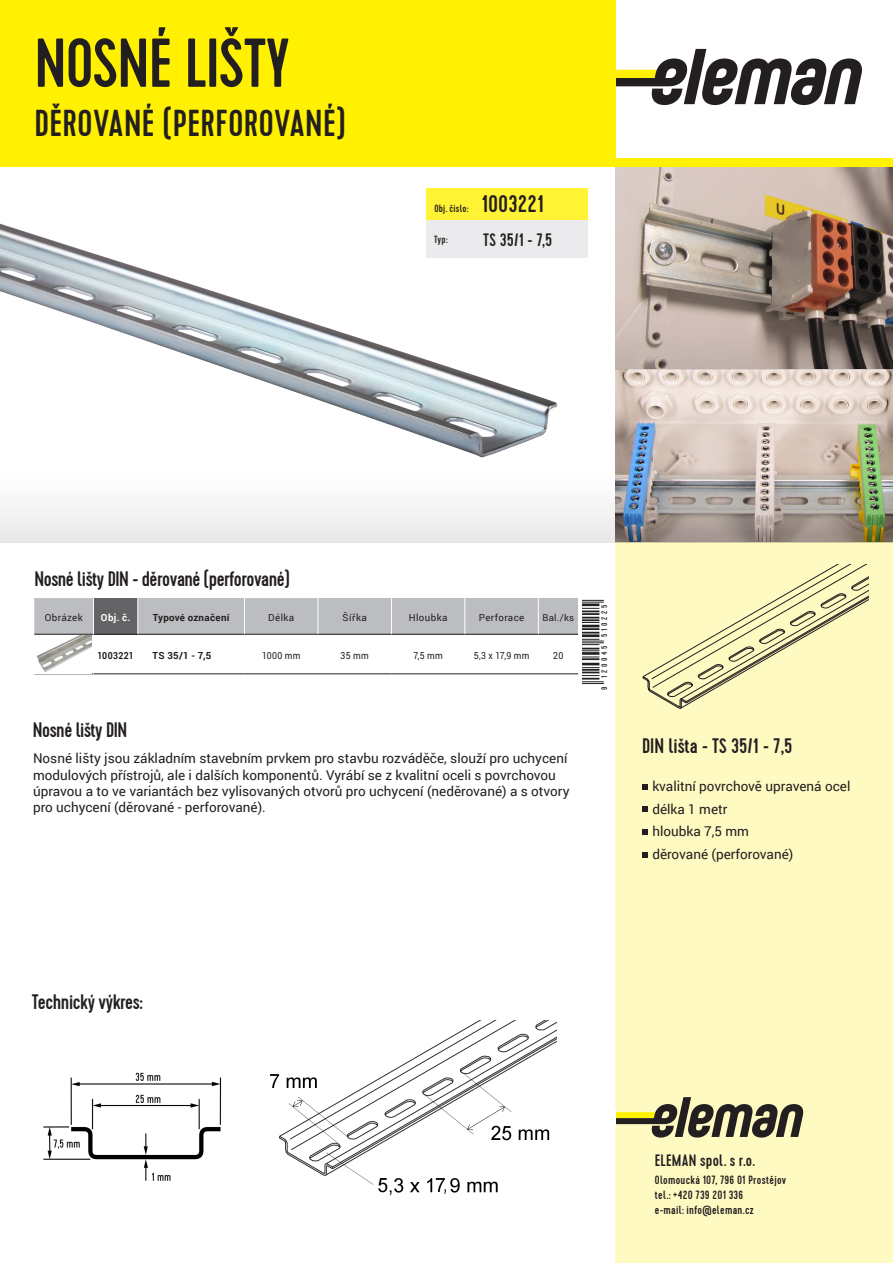
<style>
.page{position:relative;width:893px;height:1263px;background:#fff}
.page>*{position:absolute;margin:0;border:0;box-sizing:border-box;transform-origin:0 0}
.t1{font:500 69px "Cervo";letter-spacing:-.01em;color:#231f20}
.t2{font:500 37.5px "Cervo";letter-spacing:.01em;color:#231f20}
.UK_Bildlegende_8pt{font:500 24px "Cervo";color:#231f20}
.t3{font:500 21px "Cervo";letter-spacing:-.02em;color:#231f20}
.t4{font:500 21px "Cervo";color:#231f20}
.UK_Bildlegende_8pt-2{font:500 18px "Cervo";color:#231f20}
.popis_vzduch{font:500 16.5px "Cervo";letter-spacing:.015em;color:#231f20}
.t5{font:13.5px/16.2px "Roboto";color:#231f20}
.popis_vzduch-2{font:500 12px "Cervo";letter-spacing:.025em;color:#231f20}
.UK_Bildlegende_8pt-3{font:500 10.5px "Cervo";letter-spacing:.03em;color:#231f20}
.t6{font:9.75px "Roboto";letter-spacing:.035em;color:#231f20}
.t7{font:9.75px "Roboto";letter-spacing:.035em;color:#231f20;scale:.9 1}
.t8{font:700 9.75px "Roboto";letter-spacing:.035em;color:#231f20}
.t9{font:700 9.75px "Roboto";letter-spacing:.035em;color:#231f20;scale:.9 1}
.t10{font:700 9.75px "Roboto";color:#fff}
.t11{font:9.45px "Roboto";color:#231f20}
.t12{font:500 8.1px "Cervo";letter-spacing:.32em;color:#231f20}
</style>
<div class="page">
<img style="left:0;top:188px;width:558px;height:225px">
<img style="left:615px;top:167px;width:278px;height:246px">
<div style="left:615px;top:542px;width:278px;height:721px;background:#fffac1"></div>
<div style="left:34px;top:598px;width:284px;height:36px;background:#bcbdc0"></div>
<div style="left:94px;top:598px;width:44px;height:36px;background:#636366"></div>
<div style="left:138px;top:598px;width:106px;height:36px;background:#bcbdc0"></div>
<div style="left:318px;top:598px;width:73px;height:36px;background:#bcbdc0"></div>
<div style="left:391px;top:598px;width:74px;height:36px;background:#bcbdc0"></div>
<div style="left:465px;top:598px;width:73px;height:36px;background:#bcbdc0"></div>
<div style="left:538px;top:598px;width:40px;height:36px;background:#bcbdc0"></div>
<hr style="left:34px;top:634px;width:60px;height:1px;background:#231f20">
<hr style="left:94px;top:634px;width:44px;height:1px;background:#231f20">
<hr style="left:138px;top:634px;width:106px;height:1px;background:#231f20">
<hr style="left:244px;top:634px;width:74px;height:1px;background:#231f20">
<hr style="left:34px;top:673px;width:60px;height:1px;background:#231f20">
<hr style="left:94px;top:673px;width:44px;height:1px;background:#231f20">
<hr style="left:138px;top:673px;width:106px;height:1px;background:#231f20">
<hr style="left:244px;top:673px;width:74px;height:1px;background:#231f20">
<hr style="left:318px;top:634px;width:73px;height:1px;background:#231f20">
<hr style="left:318px;top:673px;width:73px;height:1px;background:#231f20">
<hr style="left:391px;top:634px;width:74px;height:1px;background:#231f20">
<hr style="left:391px;top:673px;width:74px;height:1px;background:#231f20">
<hr style="left:465px;top:634px;width:73px;height:1px;background:#231f20">
<hr style="left:465px;top:673px;width:73px;height:1px;background:#231f20">
<hr style="left:538px;top:634px;width:40px;height:1px;background:#231f20">
<hr style="left:538px;top:673px;width:40px;height:1px;background:#231f20">
<hr style="left:93px;top:634px;width:1px;height:40px;background:#fff">
<hr style="left:93px;top:598px;width:1px;height:36px;background:#fff">
<hr style="left:138px;top:598px;width:1px;height:36px;background:#fff">
<hr style="left:244px;top:598px;width:1px;height:36px;background:#fff">
<hr style="left:318px;top:598px;width:1px;height:36px;background:#fff">
<hr style="left:391px;top:598px;width:1px;height:36px;background:#fff">
<hr style="left:464px;top:598px;width:1px;height:36px;background:#fff">
<hr style="left:538px;top:598px;width:1px;height:36px;background:#fff">
<svg style="left:615px;top:49px;width:247px;height:56px"></svg>
<div style="left:0;top:0;width:615px;height:167px;background:#fff101"></div>
<svg style="left:0;top:413px;width:893px;height:129px"></svg>
<svg style="left:615px;top:1097px;width:189px;height:40px"></svg>
<div style="left:0;top:158px;width:893px;height:9px;background:#fff101"></div>
<svg style="left:582px;top:639px;width:22px;height:45px"></svg>
<hr style="left:582px;top:634px;width:17px;height:3px;background:#231f20">
<svg style="left:582px;top:600px;width:22px;height:33px"></svg>
<div style="left:427px;top:220px;width:161px;height:38px;background:#e6e7e9"></div>
<div style="left:427px;top:188px;width:161px;height:32px;background:#fff333"></div>
<img style="left:36px;top:635px;width:55px;height:37px">
<img style="left:615px;top:416px;width:278px;height:126px">
<svg style="left:615px;top:240px;width:278px;height:129px;background:#95847b"></svg>
<svg style="left:642px;top:784px;width:5px;height:5px"></svg>
<svg style="left:642px;top:807px;width:5px;height:5px"></svg>
<svg style="left:642px;top:829px;width:5px;height:5px"></svg>
<svg style="left:642px;top:852px;width:5px;height:5px"></svg>
<svg style="left:642px;top:564px;width:227px;height:145px"></svg>
<img style="left:270px;top:1020px;width:286px;height:176px">
<img style="left:43px;top:1072px;width:179px;height:109px">
<p class="t1" style="left:34px;top:23px;width:257px">NOSNÉ LIŠTY</p>
<p class="t2" style="left:34px;top:101px;width:313px">DĚROVANÉ (PERFOROVANÉ)</p>
<p class="UK_Bildlegende_8pt-3" style="left:434px;top:203px;width:36px">Obj. číslo:</p>
<p class="UK_Bildlegende_8pt" style="left:481px;top:190px;width:64px">1003221</p>
<p class="UK_Bildlegende_8pt-3" style="left:434px;top:233px;width:15px">Typ:</p>
<p class="UK_Bildlegende_8pt-2" style="left:483px;top:229px;width:71px">TS 35/1 - 7,5</p>
<p class="t3" style="left:34px;top:566px;width:257px">Nosné lišty DIN - děrované (perforované)</p>
<p class="t6" style="left:45px;top:611px;width:39px">Obrázek</p>
<p class="t10" style="left:101px;top:611px;width:31px">Obj. č.</p>
<p class="t8" style="left:153px;top:611px;width:78px">Typové označení</p>
<p class="t6" style="left:268px;top:611px;width:27px">Délka</p>
<p class="t6" style="left:343px;top:611px;width:26px">Šířka</p>
<p class="t6" style="left:409px;top:611px;width:40px">Hloubka</p>
<p class="t6" style="left:479px;top:611px;width:47px">Perforace</p>
<p class="t11" style="left:542px;top:611px;width:33px">Bal./ks</p>
<p class="t9" style="left:97px;top:649px;width:42px">1003221</p>
<p class="t8" style="left:153px;top:649px;width:60px">TS 35/1 - 7,5</p>
<p class="t7" style="left:262px;top:649px;width:44px">1000 mm</p>
<p class="t7" style="left:341px;top:649px;width:33px">35 mm</p>
<p class="t7" style="left:413px;top:649px;width:34px">7,5 mm</p>
<p class="t7" style="left:474px;top:649px;width:63px">5,3 x 17,9 mm</p>
<p class="t7" style="left:553px;top:649px;width:13px">20</p>
<p class="t3" style="left:33px;top:718px;width:96px">Nosné lišty DIN</p>
<p class="t5" style="left:33px;top:750px;width:538px">Nosné lišty jsou základním stavebním prvkem pro stavbu rozváděče, slouží pro uchycení modulových přístrojů, ale i dalších komponentů. Vyrábí se z kvalitní oceli s povrchovou úpravou a to ve variantách bez vylisovaných otvorů pro uchycení (neděrované) a s otvory pro uchycení (děrované - perforované).</p>
<p class="t12" style="left:600px;top:690px;width:87px;rotate:-90deg">9 120045 510225</p>
<p class="t4" style="left:642px;top:733px;width:152px">DIN lišta - TS 35/1 - 7,5</p>
<p class="t5" style="left:652px;top:778px;width:200px">kvalitní povrchově upravená ocel</p>
<p class="t5" style="left:652px;top:800px;width:77px">délka 1 metr</p>
<p class="t5" style="left:652px;top:823px;width:98px">hloubka 7,5 mm</p>
<p class="t5" style="left:652px;top:845px;width:143px">děrované (perforované)</p>
<p class="t3" style="left:32px;top:989px;width:112px">Technický výkres:</p>
<p class="popis_vzduch" style="left:655px;top:1150px;width:102px">ELEMAN spol. s r.o.</p>
<p class="popis_vzduch-2" style="left:655px;top:1172px;width:133px">Olomoucká 107, 796 01 Prostějov</p>
<p class="popis_vzduch-2" style="left:655px;top:1187px;width:90px">tel.: +420 739 201 336</p>
<p class="popis_vzduch-2" style="left:655px;top:1202px;width:100px">e-mail: info@eleman.cz</p>
</div>
